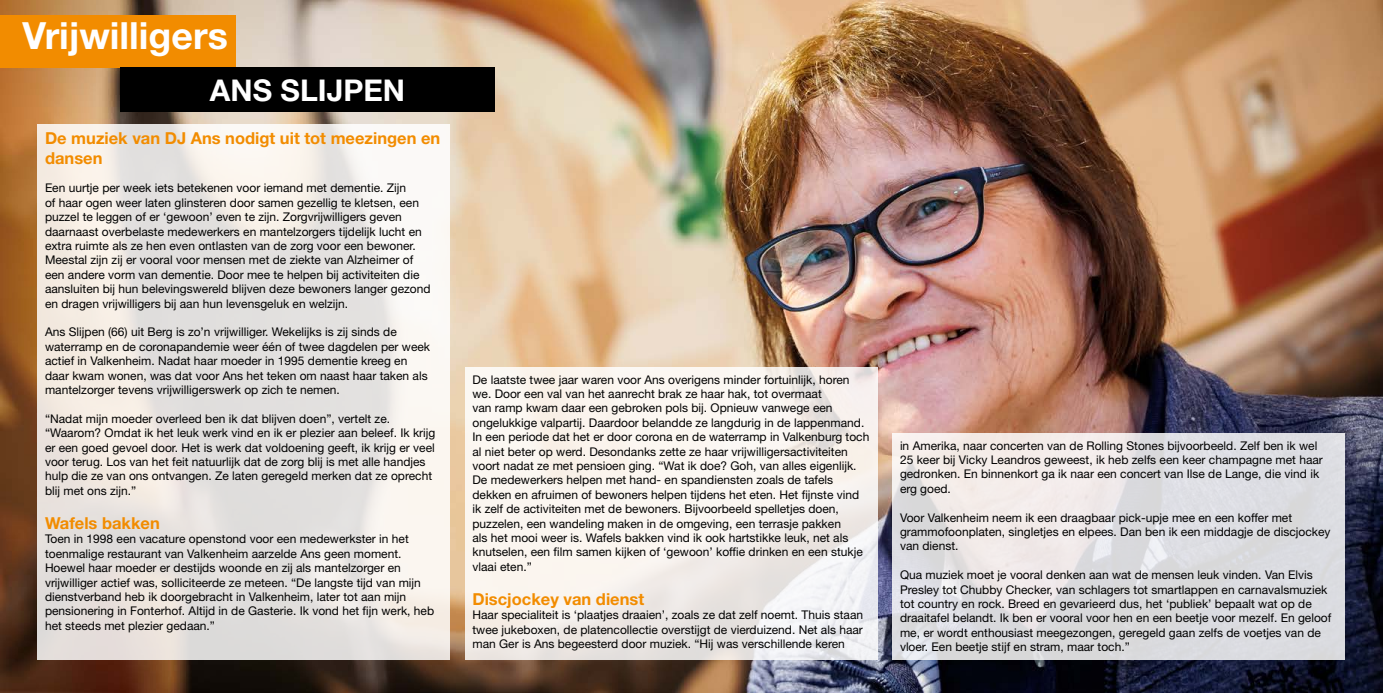
<style>
.page{position:relative;width:1383px;height:693px;background:#fff}
.page>*{position:absolute;margin:0;border:0;box-sizing:border-box;transform-origin:0 0}
.t1{font:700 37.5px "Helvetica Neue LT Std";color:#fff}
.t2{font:700 30px "Helvetica Neue LT Std";color:#fff}
.t3{font:700 16.5px/19.8px "Helvetica Neue LT Std";color:#f28c00}
.t4{font:12px/14.4px "Helvetica Neue LT Std";color:#000}
</style>
<div class="page">
<img style="left:0;top:0;width:1383px;height:693px">
<div style="left:0;top:15px;width:236px;height:53px;background:#f28c00"></div>
<svg style="left:38px;top:124px;width:412px;height:536px;fill:#e7e1df"></svg>
<div style="left:120px;top:68px;width:375px;height:44px;background:#000"></div>
<svg style="left:465px;top:368px;width:413px;height:292px;fill:#faf5ef"></svg>
<svg style="left:892px;top:434px;width:454px;height:226px;background:#e1dfe1"></svg>
<h1 class="t1" style="left:22px;top:13px;width:207px">Vrijwilligers</h1>
<h2 class="t2" style="left:210px;top:71px;width:197px">ANS SLIJPEN</h2>
<h3 class="t3" style="left:45px;top:128px;width:397px">De muziek van DJ Ans nodigt uit tot meezingen en dansen</h3>
<p class="t4" style="left:45px;top:181px;width:387px">Een uurtje per week iets betekenen voor iemand met dementie. Zijn<br>of haar ogen weer laten glinsteren door samen gezellig te kletsen, een puzzel te leggen of er ‘gewoon’ even te zijn. Zorgvrijwilligers geven daarnaast overbelaste medewerkers en mantelzorgers tijdelijk lucht en extra ruimte als ze hen even ontlasten van de zorg voor een bewoner.<br>Meestal zijn zij er vooral voor mensen met de ziekte van Alzheimer of een andere vorm van dementie. Door mee te helpen bij activiteiten die aansluiten bij hun belevingswereld blijven deze bewoners langer gezond en dragen vrijwilligers bij aan hun levensgeluk en welzijn.</p>
<p class="t4" style="left:45px;top:325px;width:387px">Ans Slijpen (66) uit Berg is zo’n vrijwilliger. Wekelijks is zij sinds de waterramp en de coronapandemie weer één of twee dagdelen per week actief in Valkenheim. Nadat haar moeder in 1995 dementie kreeg en daar kwam wonen, was dat voor Ans het teken om naast haar taken als mantelzorger tevens vrijwilligerswerk op zich te nemen.</p>
<p class="t4" style="left:45px;top:411px;width:392px">“Nadat mijn moeder overleed ben ik dat blijven doen”, vertelt ze. “Waarom? Omdat ik het leuk werk vind en ik er plezier aan beleef. Ik krijg er een goed gevoel door. Het is werk dat voldoening geeft, ik krijg er veel voor terug. Los van het feit natuurlijk dat de zorg blij is met alle handjes hulp die ze van ons ontvangen. Ze laten geregeld merken dat ze oprecht blij met ons zijn.”</p>
<h3 class="t3" style="left:45px;top:513px;width:116px">Wafels bakken</h3>
<p class="t4" style="left:45px;top:532px;width:391px">Toen in 1998 een vacature openstond voor een medewerkster in het toenmalige restaurant van Valkenheim aarzelde Ans geen moment.<br>Hoewel haar moeder er destijds woonde en zij als mantelzorger en vrijwilliger actief was, solliciteerde ze meteen. “De langste tijd van mijn dienstverband heb ik doorgebracht in Valkenheim, later tot aan mijn pensionering in Fonterhof. Altijd in de Gasterie. Ik vond het fijn werk, heb het steeds met plezier gedaan.”</p>
<p class="t4" style="left:472px;top:372px;width:398px">De laatste twee jaar waren voor Ans overigens minder fortuinlijk, horen we. Door een val van het aanrecht brak ze haar hak, tot overmaat<br>van ramp kwam daar een gebroken pols bij. Opnieuw vanwege een ongelukkige valpartij. Daardoor belandde ze langdurig in de lappenmand.<br>In een periode dat het er door corona en de waterramp in Valkenburg toch al niet beter op werd. Desondanks zette ze haar vrijwilligersactiviteiten voort nadat ze met pensioen ging. “Wat ik doe? Goh, van alles eigenlijk.<br>De medewerkers helpen met hand- en spandiensten zoals de tafels dekken en afruimen of bewoners helpen tijdens het eten. Het fijnste vind ik zelf de activiteiten met de bewoners. Bijvoorbeeld spelletjes doen, puzzelen, een wandeling maken in de omgeving, een terrasje pakken<br>als het mooi weer is. Wafels bakken vind ik ook hartstikke leuk, net als knutselen, een film samen kijken of ‘gewoon’ koffie drinken en een stukje vlaai eten.”</p>
<h3 class="t3" style="left:472px;top:589px;width:173px">Discjockey van dienst</h3>
<p class="t4" style="left:472px;top:608px;width:392px;text-align:justify">Haar specialiteit is ‘plaatjes draaien’, zoals ze dat zelf noemt. Thuis staan twee jukeboxen, de platencollectie overstijgt de vierduizend. Net als haar man Ger is Ans begeesterd door muziek. “Hij was verschillende keren</p>
<p class="t4" style="left:900px;top:438px;width:424px">in Amerika, naar concerten van de Rolling Stones bijvoorbeeld. Zelf ben ik wel 25 keer bij Vicky Leandros geweest, ik heb zelfs een keer champagne met haar gedronken. En binnenkort ga ik naar een concert van Ilse de Lange, die vind ik erg goed.</p>
<p class="t4" style="left:900px;top:510px;width:432px">Voor Valkenheim neem ik een draagbaar pick-upje mee en een koffer met grammofoonplaten, singletjes en elpees. Dan ben ik een middagje de discjockey van dienst.</p>
<p class="t4" style="left:900px;top:568px;width:433px">Qua muziek moet je vooral denken aan wat de mensen leuk vinden. Van Elvis Presley tot Chubby Checker, van schlagers tot smartlappen en carnavalsmuziek tot country en rock. Breed en gevarieerd dus, het ‘publiek’ bepaalt wat op de draaitafel belandt. Ik ben er vooral voor hen en een beetje voor mezelf. En geloof me, er wordt enthousiast meegezongen, geregeld gaan zelfs de voetjes van de vloer. Een beetje stijf en stram, maar toch.”</p>
</div>
